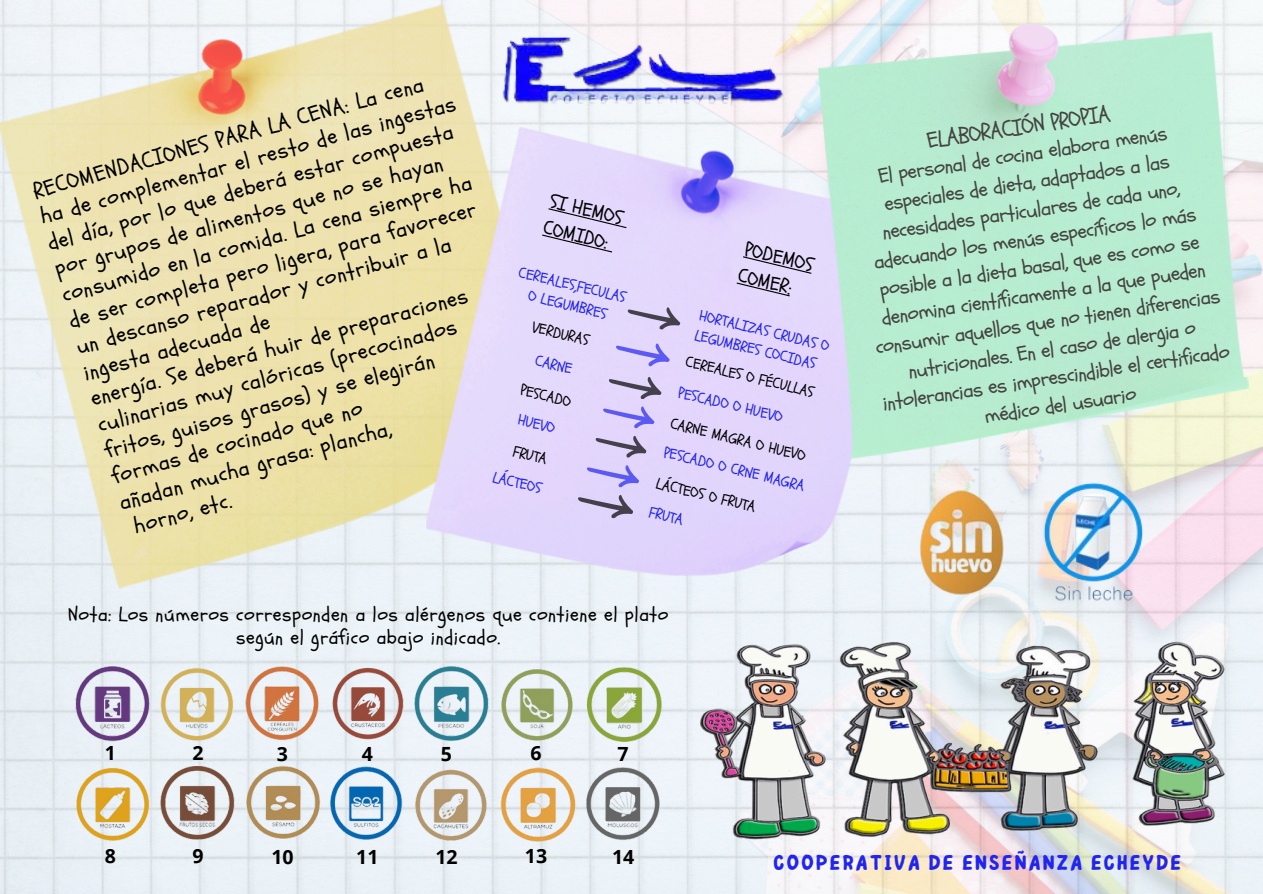
<style>
.page{position:relative;width:1263px;height:894px;background:#fff}
.page>*{position:absolute;margin:0;border:0;box-sizing:border-box;transform-origin:0 0}
.t1{font:22.65px "Schoolbell";color:#444440}
.t2{font:22.5px "Schoolbell";color:#000}
.t3{font:700 21.45px "Childos Arabic";letter-spacing:.08em;color:#2224ef}
.t4{font:21.15px/28.2px "Schoolbell";color:#444440;text-align:center}
.t5{font:19.8px/23.7px "Schoolbell";letter-spacing:.03em;color:#000;text-align:center}
.t6{font:19.5px/27px "Schoolbell";color:#000}
.t7{font:700 19.5px "Open Sans";color:#000}
.t8{font:15px "Schoolbell";color:#2224ef}
.t9{font:15px "Schoolbell";color:#000}
</style>
<div class="page">
<img style="left:0;top:0;width:1263px;height:893px">
<img style="left:75px;top:666px;width:74px;height:75px">
<img style="left:161px;top:666px;width:74px;height:75px">
<img style="left:245px;top:666px;width:75px;height:75px">
<img style="left:331px;top:666px;width:73px;height:75px">
<img style="left:414px;top:666px;width:75px;height:75px">
<img style="left:500px;top:666px;width:75px;height:75px">
<img style="left:586px;top:666px;width:75px;height:75px">
<img style="left:75px;top:765px;width:76px;height:75px">
<img style="left:161px;top:765px;width:74px;height:75px">
<img style="left:246px;top:764px;width:74px;height:74px">
<img style="left:331px;top:764px;width:73px;height:74px">
<img style="left:415px;top:767px;width:72px;height:74px">
<img style="left:500px;top:767px;width:77px;height:74px">
<img style="left:586px;top:767px;width:74px;height:74px">
<img style="left:692px;top:614px;width:546px;height:232px">
<img style="left:0;top:0;width:641px;height:637px">
<img style="left:426px;top:126px;width:477px;height:451px">
<svg style="left:575px;top:297px;width:108px;height:225px;background:#d4c9f2"></svg>
<svg style="left:548px;top:208px;width:78px;height:20px;background:#d6cbed"></svg>
<svg style="left:542px;top:234px;width:70px;height:18px"></svg>
<svg style="left:743px;top:256px;width:68px;height:18px"></svg>
<svg style="left:737px;top:282px;width:53px;height:14px"></svg>
<img style="left:442px;top:0;width:398px;height:191px">
<img style="left:816px;top:8px;width:436px;height:450px">
<img style="left:903px;top:478px;width:113px;height:135px">
<img style="left:1029px;top:479px;width:129px;height:128px">
<p class="t2" style="left:29px;top:175px;width:405px;rotate:-15deg">RECOMENDACIONES PARA LA CENA: La cena</p>
<p class="t2" style="left:37px;top:201px;width:431px;rotate:-15deg">ha de complementar el resto de las ingestas</p>
<p class="t2" style="left:44px;top:227px;width:421px;rotate:-15deg">del día, por lo que deberá estar compuesta</p>
<p class="t2" style="left:51px;top:253px;width:403px;rotate:-15deg">por grupos de alimentos que no se hayan</p>
<p class="t2" style="left:58px;top:279px;width:426px;rotate:-15deg">consumido en la comida. La cena siempre ha</p>
<p class="t2" style="left:65px;top:305px;width:423px;rotate:-15deg">de ser completa pero ligera, para favorecer</p>
<p class="t2" style="left:73px;top:331px;width:389px;rotate:-15deg">un descanso reparador y contribuir a la</p>
<p class="t2" style="left:87px;top:383px;width:392px;rotate:-15deg">energía. Se deberá huir de preparaciones</p>
<p class="t2" style="left:80px;top:357px;width:194px;rotate:-15deg">ingesta adecuada de</p>
<p class="t2" style="left:94px;top:409px;width:373px;rotate:-15deg">culinarias muy calóricas (precocinados</p>
<p class="t2" style="left:101px;top:435px;width:342px;rotate:-15deg">fritos, guisos grasos) y se elegirán</p>
<p class="t2" style="left:108px;top:461px;width:260px;rotate:-15deg">formas de cocinado que no</p>
<p class="t2" style="left:116px;top:487px;width:283px;rotate:-15deg">añadan mucha grasa: plancha,</p>
<p class="t2" style="left:130px;top:511px;width:102px;rotate:-15deg">horno, etc.</p>
<p class="t6" style="left:554px;top:188px;width:75px;rotate:14deg">SI HEMOS<br>COMIDO:</p>
<p class="t8" style="left:522px;top:262px;width:111px;rotate:14deg">CEREALES,FECULAS</p>
<p class="t8" style="left:531px;top:285px;width:82px;rotate:14deg">O LEGUMBRES</p>
<p class="t9" style="left:535px;top:317px;width:59px;rotate:14deg">VERDURAS</p>
<p class="t9" style="left:523px;top:380px;width:53px;rotate:14deg">PESCADO</p>
<h4 class="t9" style="left:516px;top:441px;width:36px;rotate:14deg">FRUTA</h4>
<p class="t8" style="left:538px;top:350px;width:39px;rotate:14deg">CARNE</p>
<p class="t8" style="left:521px;top:409px;width:39px;rotate:14deg">HUEVO</p>
<p class="t8" style="left:495px;top:467px;width:51px;rotate:14deg">LÁCTEOS</p>
<p class="t6" style="left:748px;top:236px;width:72px;rotate:14deg">PODEMOS<br>COMER:</p>
<p class="t8" style="left:702px;top:305px;width:135px;rotate:14deg">HORTALIZAS CRUDAS O</p>
<p class="t9" style="left:688px;top:351px;width:133px;rotate:14deg">CEREALES O FÉCULLAS</p>
<p class="t8" style="left:697px;top:324px;width:126px;rotate:14deg">LEGUMBRES COCIDAS</p>
<p class="t8" style="left:681px;top:382px;width:109px;rotate:14deg">PESCADO O HUEVO</p>
<p class="t8" style="left:666px;top:442px;width:146px;rotate:14deg">PESCADO O CRNE MAGRA</p>
<p class="t9" style="left:673px;top:413px;width:140px;rotate:14deg">CARNE MAGRA O HUEVO</p>
<p class="t9" style="left:659px;top:473px;width:103px;rotate:14deg">LÁCTEOS O FRUTA</p>
<p class="t8" style="left:652px;top:502px;width:36px;rotate:14deg">FRUTA</p>
<p class="t5" style="left:68px;top:602px;width:602px">Nota: Los números corresponden a los alérgenos que contiene el plato según el gráfico abajo indicado.</p>
<p class="t7" style="left:105px;top:739px;width:13px">1</p>
<p class="t7" style="left:193px;top:739px;width:13px">2</p>
<p class="t7" style="left:277px;top:740px;width:13px">3</p>
<p class="t7" style="left:362px;top:740px;width:13px">4</p>
<p class="t7" style="left:441px;top:740px;width:13px">5</p>
<p class="t7" style="left:530px;top:738px;width:13px">6</p>
<p class="t7" style="left:618px;top:740px;width:13px">7</p>
<p class="t1" style="left:925px;top:127px;width:187px;rotate:-9deg">ELABORACIÓN PROPIA</p>
<p class="t4" style="left:846px;top:168px;width:352px;rotate:-9deg">El personal de cocina elabora menús especiales de dieta, adaptados a las necesidades particulares de cada uno, adecuando los menús específicos lo más posible a la dieta basal, que es como se denomina científicamente a la que pueden consumir aquellos que no tienen diferencias nutricionales. En el caso de alergia o intolerancias es imprescindible el certificado médico del usuario</p>
<p class="t7" style="left:105px;top:842px;width:13px">8</p>
<p class="t7" style="left:193px;top:842px;width:13px">9</p>
<p class="t7" style="left:271px;top:843px;width:24px">10</p>
<p class="t7" style="left:356px;top:843px;width:24px">11</p>
<p class="t7" style="left:435px;top:843px;width:24px">12</p>
<p class="t7" style="left:525px;top:841px;width:24px">13</p>
<p class="t7" style="left:612px;top:843px;width:24px">14</p>
<p class="t3" style="left:773px;top:846px;width:410px">COOPERATIVA DE ENSEÑANZA ECHEYDE</p>
</div>
